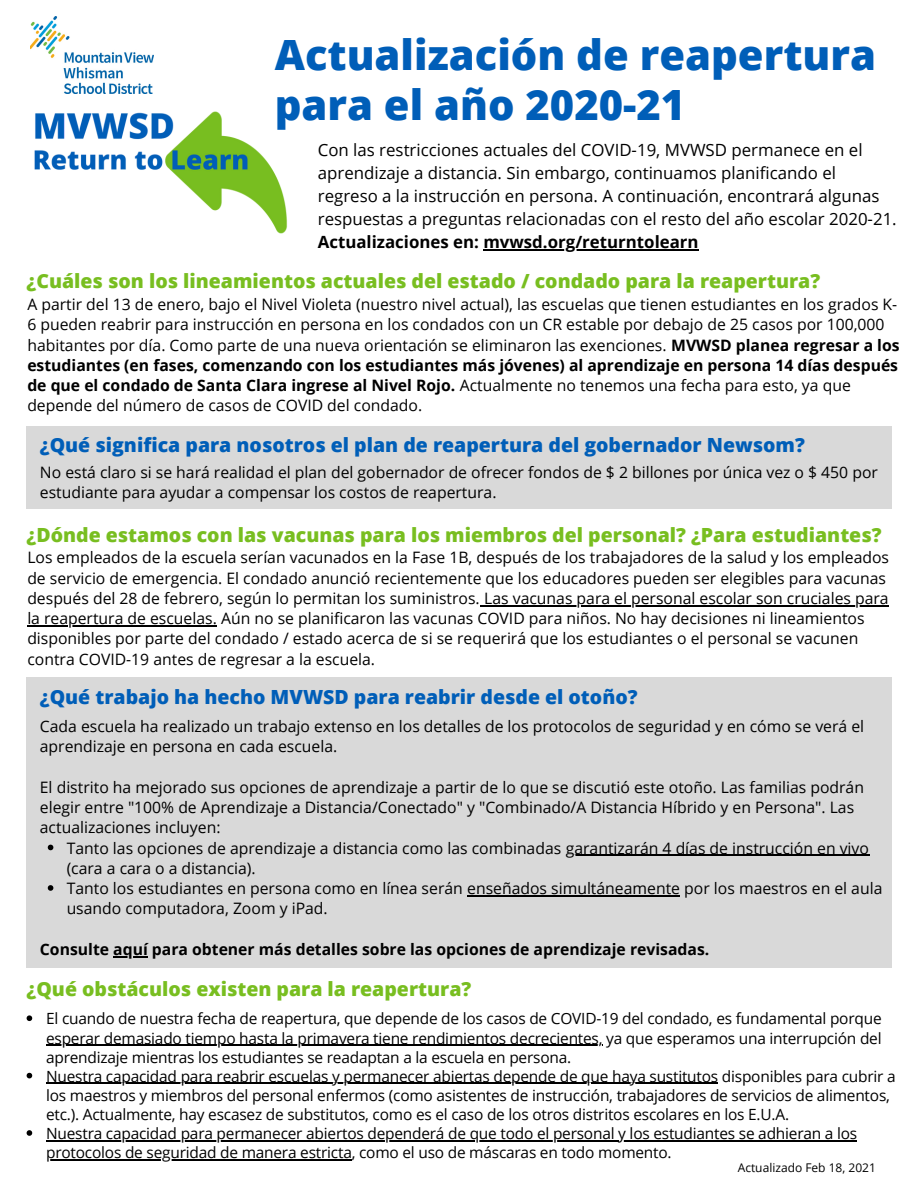
<style>
.page{position:relative;width:918px;height:1188px;background:#fff}
.page>*{position:absolute;margin:0;border:0;box-sizing:border-box;transform-origin:0 0}
.t1{font:800 41.7px/50.2px "Open Sans";color:#005eb8}
.t2{font:800 19.5px "Open Sans";color:#78be20}
.t3{font:800 19.5px "Open Sans";color:#005eb8}
.t4{font:16.8px/23px "Open Sans";color:#000}
.t5{font:700 16.8px "Open Sans";color:#000}
.t6{font:15.75px/20.2px "Open Sans";color:#000}
.t7{font:700 15.75px "Open Sans";color:#000}
.t8{font:15.45px/19.2px "Open Sans";letter-spacing:-.015em;color:#000}
.t9{font:12px "Open Sans";color:#000}
.s1{font-weight:700}
</style>
<div class="page">
<img style="left:34px;top:111px;width:254px;height:123px">
<hr style="left:483px;top:249px;width:216px;height:1px;background:#000">
<img style="left:30px;top:16px;width:124px;height:78px">
<div style="left:27px;top:427px;width:865px;height:82px;background:#d9d9d9"></div>
<hr style="left:480px;top:605px;width:409px;height:1px;background:#000">
<hr style="left:27px;top:625px;width:190px;height:1px;background:#000">
<div style="left:27px;top:677px;width:865px;height:290px;background:#d9d9d9"></div>
<svg style="left:48px;top:845px;width:5px;height:5px"></svg>
<hr style="left:566px;top:855px;width:303px;height:1px;background:#000">
<svg style="left:48px;top:885px;width:5px;height:6px"></svg>
<hr style="left:467px;top:895px;width:213px;height:1px;background:#000">
<hr style="left:113px;top:956px;width:35px;height:1px;background:#000">
<svg style="left:27px;top:1015px;width:5px;height:6px"></svg>
<hr style="left:46px;top:1045px;width:556px;height:1px;background:#000">
<svg style="left:27px;top:1073px;width:5px;height:5px"></svg>
<hr style="left:46px;top:1083px;width:672px;height:1px;background:#000">
<svg style="left:27px;top:1130px;width:5px;height:6px"></svg>
<hr style="left:46px;top:1140px;width:811px;height:1px;background:#000">
<hr style="left:46px;top:1159px;width:306px;height:2px;background:#000">
<p class="t1" style="left:275px;top:28px;width:603px">Actualización de reapertura para el año 2020-21</p>
<p class="t4" style="left:318px;top:138px;width:580px">Con las restricciones actuales del COVID-19, MVWSD permanece en el aprendizaje a distancia. Sin embargo, continuamos planificando el regreso a la instrucción en persona. A continuación, encontrará algunas respuestas a preguntas relacionadas con el resto del año escolar 2020-21.</p>
<p class="t5" style="left:318px;top:230px;width:382px">Actualizaciones en: mvwsd.org/returntolearn</p>
<p class="t2" style="left:27px;top:268px;width:795px">¿Cuáles son los lineamientos actuales del estado / condado para la reapertura?</p>
<p class="t6" style="left:27px;top:294px;width:874px">A partir del 13 de enero, bajo el Nivel Violeta (nuestro nivel actual), las escuelas que tienen estudiantes en los grados K-6 pueden reabrir para instrucción en persona en los condados con un CR estable por debajo de 25 casos por 100,000 habitantes por día. Como parte de una nueva orientación se eliminaron las exenciones. <span class="s1">MVWSD planea regresar a los estudiantes (en fases, comenzando con los estudiantes más jóvenes) al aprendizaje en persona 14 días después de que el condado de Santa Clara ingrese al Nivel Rojo.</span> Actualmente no tenemos una fecha para esto, ya que depende del número de casos de COVID del condado.</p>
<p class="t3" style="left:40px;top:432px;width:767px">¿Qué significa para nosotros el plan de reapertura del gobernador Newsom?</p>
<p class="t6" style="left:40px;top:462px;width:840px">No está claro si se hará realidad el plan del gobernador de ofrecer fondos de $ 2 billones por única vez o $ 450 por estudiante para ayudar a compensar los costos de reapertura.</p>
<p class="t2" style="left:27px;top:521px;width:856px">¿Dónde estamos con las vacunas para los miembros del personal? ¿Para estudiantes?</p>
<p class="t6" style="left:27px;top:547px;width:863px">Los empleados de la escuela serían vacunados en la Fase 1B, después de los trabajadores de la salud y los empleados de servicio de emergencia. El condado anunció recientemente que los educadores pueden ser elegibles para vacunas después del 28 de febrero, según lo permitan los suministros. Las vacunas para el personal escolar son cruciales para la reapertura de escuelas. Aún no se planificaron las vacunas COVID para niños. No hay decisiones ni lineamientos disponibles por parte del condado / estado acerca de si se requerirá que los estudiantes o el personal se vacunen contra COVID-19 antes de regresar a la escuela.</p>
<p class="t3" style="left:40px;top:683px;width:599px">¿Qué trabajo ha hecho MVWSD para reabrir desde el otoño?</p>
<p class="t6" style="left:40px;top:716px;width:826px">Cada escuela ha realizado un trabajo extenso en los detalles de los protocolos de seguridad y en cómo se verá el aprendizaje en persona en cada escuela.</p>
<p class="t6" style="left:40px;top:777px;width:826px">El distrito ha mejorado sus opciones de aprendizaje a partir de lo que se discutió este otoño. Las familias podrán elegir entre "100% de Aprendizaje a Distancia/Conectado" y "Combinado/A Distancia Híbrido y en Persona". Las actualizaciones incluyen:</p>
<p class="t6" style="left:67px;top:837px;width:804px">Tanto las opciones de aprendizaje a distancia como las combinadas garantizarán 4 días de instrucción en vivo (cara a cara o a distancia).</p>
<p class="t6" style="left:67px;top:878px;width:817px">Tanto los estudiantes en persona como en línea serán enseñados simultáneamente por los maestros en el aula usando computadora, Zoom y iPad.</p>
<p class="t7" style="left:40px;top:938px;width:671px">Consulte aquí para obtener más detalles sobre las opciones de aprendizaje revisadas.</p>
<p class="t2" style="left:27px;top:975px;width:446px">¿Qué obstáculos existen para la reapertura?</p>
<p class="t8" style="left:46px;top:1009px;width:837px;text-align:justify">El cuando de nuestra fecha de reapertura, que depende de los casos de COVID-19 del condado, es fundamental porque esperar demasiado tiempo hasta la primavera tiene rendimientos decrecientes, ya que esperamos una interrupción del aprendizaje mientras los estudiantes se readaptan a la escuela en persona.</p>
<p class="t8" style="left:46px;top:1066px;width:851px">Nuestra capacidad para reabrir escuelas y permanecer abiertas depende de que haya sustitutos disponibles para cubrir a los maestros y miembros del personal enfermos (como asistentes de instrucción, trabajadores de servicios de alimentos, etc.). Actualmente, hay escasez de substitutos, como es el caso de los otros distritos escolares en los E.U.A.</p>
<p class="t8" style="left:46px;top:1124px;width:813px">Nuestra capacidad para permanecer abiertos dependerá de que todo el personal y los estudiantes se adhieran a los protocolos de seguridad de manera estricta, como el uso de máscaras en todo momento.</p>
<p class="t9" style="left:738px;top:1159px;width:140px">Actualizado Feb 18, 2021</p>
</div>
